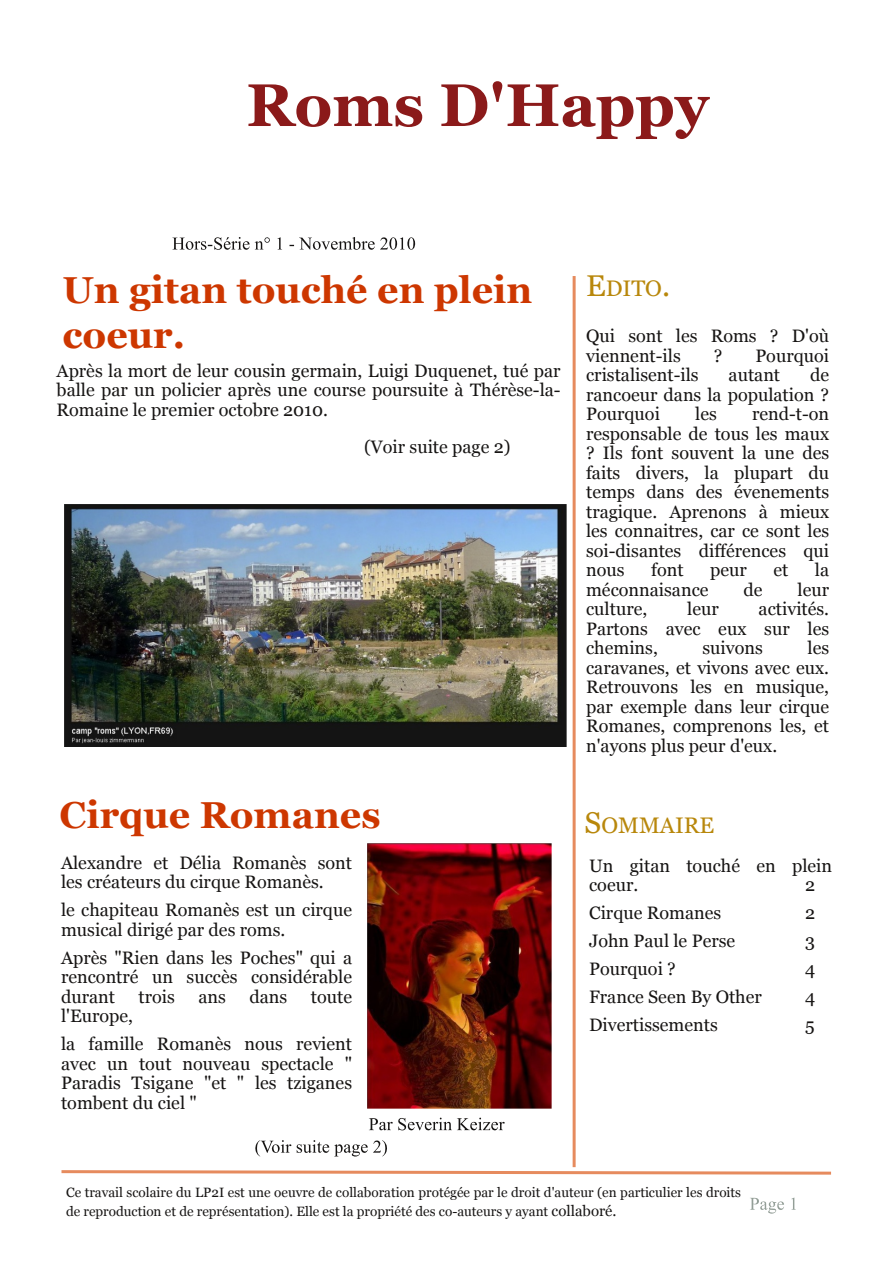
<style>
.page{position:relative;width:893px;height:1263px;background:#fff}
.page>*{position:absolute;margin:0;border:0;box-sizing:border-box;transform-origin:0 0}
.t1{font:700 60px "Georgia";color:#8b1a1a}
.t2{font:700 37.5px/45px "Georgia";color:#cd3700}
.t3{font:22.5px "Georgia";color:#b8870b}
.t4{font:18px/19.5px "Georgia";color:#161413;text-align:justify}
.t5{font:13.5px/19.5px "Georgia";color:#161413}
.s1{font-size:30px}
.s2{font-size:15px}
</style>
<div class="page">
<svg style="left:750px;top:1198px;width:34px;height:15px"></svg>
<svg style="left:791px;top:1197px;width:5px;height:13px"></svg>
<svg style="left:61px;top:1170px;width:771px;height:5px"></svg>
<img style="left:64px;top:504px;width:503px;height:242px">
<img style="left:367px;top:843px;width:184px;height:265px">
<svg style="left:255px;top:1140px;width:36px;height:16px"></svg>
<svg style="left:297px;top:1140px;width:90px;height:16px"></svg>
<hr style="left:573px;top:276px;width:3px;height:891px;background:#e68b5e">
<svg style="left:172px;top:237px;width:98px;height:13px"></svg>
<svg style="left:277px;top:237px;width:4px;height:12px"></svg>
<svg style="left:289px;top:237px;width:126px;height:13px"></svg>
<svg style="left:369px;top:1117px;width:136px;height:13px"></svg>
<h1 class="t1" style="left:246px;top:71px;width:464px">Roms D'Happy</h1>
<h2 class="t2" style="left:63px;top:267px;width:471px">Un gitan touché en plein coeur.</h2>
<p class="t4" style="left:57px;top:361px;width:505px">Après la mort de leur cousin germain, Luigi Duquenet, tué par balle par un policier après une course poursuite à Thérèse-la-Romaine le premier octobre 2010.</p>
<p class="t4" style="left:364px;top:437px;width:148px">(Voir suite page 2)</p>
<h2 class="t2" style="left:60px;top:792px;width:322px">Cirque Romanes</h2>
<p class="t4" style="left:61px;top:853px;width:292px">Alexandre et Délia Romanès sont les créateurs du cirque Romanès.</p>
<p class="t4" style="left:61px;top:900px;width:292px">le chapiteau Romanès est un cirque musical dirigé par des roms.</p>
<p class="t4" style="left:61px;top:948px;width:292px">Après "Rien dans les Poches" qui a rencontré un succès considérable durant</p>
<p class="t4" style="left:139px;top:987px;width:38px">trois</p>
<p class="t4" style="left:199px;top:987px;width:29px">ans</p>
<p class="t4" style="left:250px;top:987px;width:39px">dans</p>
<p class="t4" style="left:311px;top:987px;width:43px">toute</p>
<p class="t4" style="left:61px;top:1002px;width:292px;line-height:28px">l'Europe,<br>la famille Romanès nous revient</p>
<p class="t4" style="left:61px;top:1054px;width:292px">avec un tout nouveau spectacle " Paradis Tsigane "et " les tziganes tombent du ciel "</p>
<p class="t3" style="left:586px;top:275px;width:85px"><span class="s1">E</span>DITO<span class="s1">.</span></p>
<p class="t4" style="left:586px;top:326px;width:244px">Qui sont les Roms ? D'où viennent-ils</p>
<p class="t4" style="left:714px;top:346px;width:10px">?</p>
<p class="t4" style="left:755px;top:346px;width:75px">Pourquoi</p>
<p class="t4" style="left:586px;top:365px;width:244px;text-indent:224px">de rancoeur dans la population ?<br>Pourquoi</p>
<p class="t4" style="left:586px;top:365px;width:114px">cristalisent-ils</p>
<p class="t4" style="left:729px;top:365px;width:53px">autant</p>
<p class="t4" style="left:586px;top:404px;width:244px;text-indent:166px">rend-t-on responsable de tous les maux ? Ils font souvent la une des faits divers, la plupart du temps dans des évenements tragique. Aprenons à mieux les connaitres, car ce sont les soi-disantes différences qui nous</p>
<p class="t4" style="left:695px;top:404px;width:23px">les</p>
<p class="t4" style="left:651px;top:560px;width:34px">font</p>
<p class="t4" style="left:710px;top:560px;width:38px">peur</p>
<p class="t4" style="left:773px;top:560px;width:16px">et</p>
<p class="t4" style="left:815px;top:560px;width:16px">la</p>
<p class="t4" style="left:586px;top:580px;width:124px">méconnaisance</p>
<p class="t4" style="left:743px;top:580px;width:21px">de</p>
<p class="t4" style="left:798px;top:580px;width:33px">leur</p>
<p class="t4" style="left:586px;top:599px;width:63px">culture,</p>
<p class="t4" style="left:687px;top:599px;width:33px">leur</p>
<p class="t4" style="left:586px;top:599px;width:244px;text-indent:173px">activités.<br>Partons avec eux sur les chemins,</p>
<p class="t4" style="left:586px;top:638px;width:244px;text-indent:221px">les caravanes, et vivons avec eux.<br>Retrouvons les en musique, par exemple dans leur cirque Romanes, comprenons les, et n'ayons plus peur d'eux.</p>
<p class="t4" style="left:702px;top:638px;width:62px">suivons</p>
<p class="t3" style="left:585px;top:812px;width:131px"><span class="s1">S</span>OMMAIRE</p>
<p class="t4" style="left:589px;top:856px;width:244px">Un gitan touché en plein coeur.</p>
<p class="t4" style="left:805px;top:875px;width:12px">2</p>
<p class="t4" style="left:589px;top:903px;width:134px">Cirque Romanes</p>
<p class="t4" style="left:805px;top:903px;width:12px">2</p>
<p class="t4" style="left:589px;top:931px;width:148px">John Paul le Perse</p>
<p class="t4" style="left:805px;top:931px;width:11px">3</p>
<p class="t4" style="left:589px;top:959px;width:88px">Pourquoi ?</p>
<p class="t4" style="left:805px;top:959px;width:12px">4</p>
<p class="t4" style="left:589px;top:987px;width:174px">France Seen By Other</p>
<p class="t4" style="left:805px;top:987px;width:12px">4</p>
<p class="t4" style="left:589px;top:1015px;width:130px">Divertissements</p>
<p class="t4" style="left:805px;top:1015px;width:11px">5</p>
<p class="t5" style="left:66px;top:1182px;width:676px">Ce travail scolaire du LP2I est une oeuvre de collaboration protégée par le droit d'auteur (en particulier les droits de reproduction et de représentation). Elle est la propriété des co-auteurs y ayant <span class="s2">collaboré.</span></p>
</div>
